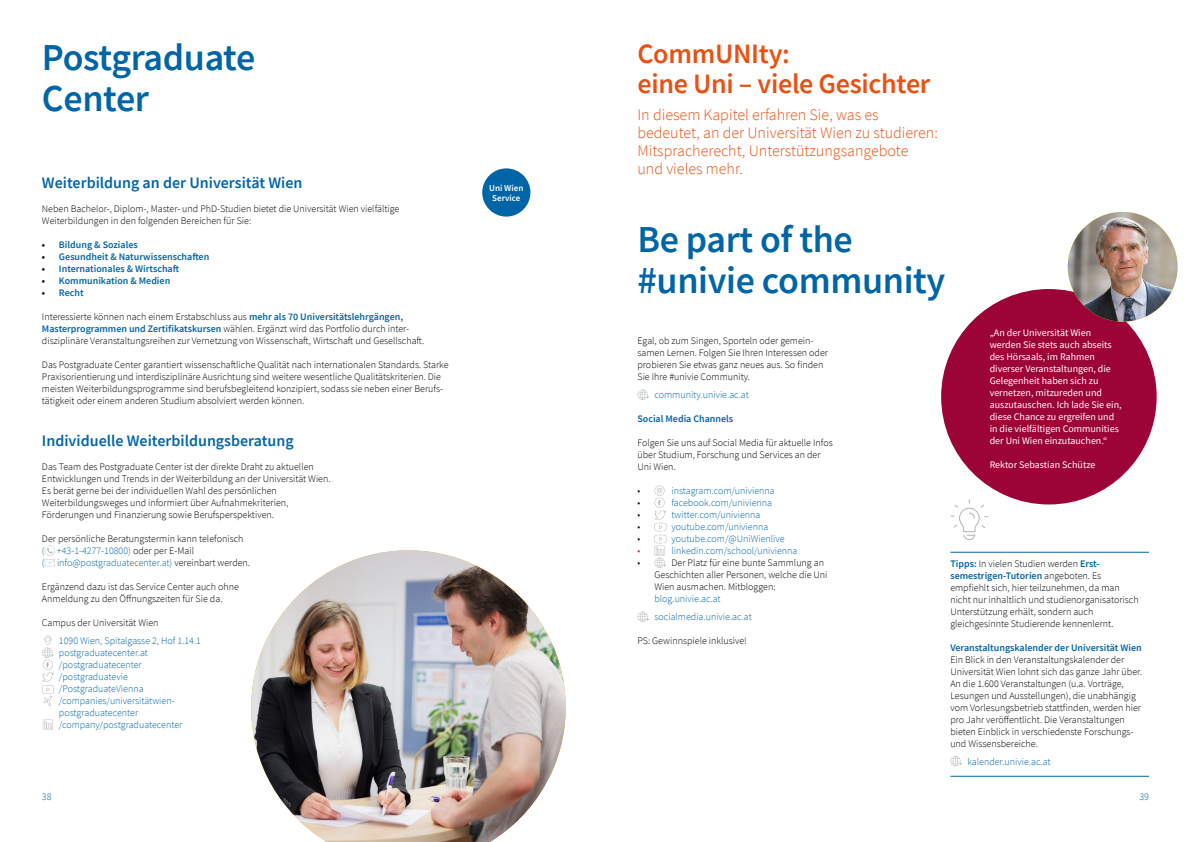
<style>
.page{position:relative;width:1191px;height:842px;background:#fff}
.page>*{position:absolute;margin:0;border:0;box-sizing:border-box;transform-origin:0 0}
.Ebene_2___Headline_blau__H3{font:600 38px/41px "Source Sans Pro";letter-spacing:-.01em;color:#0065a6}
.Ebene_1___Headline_orange__H2{font:600 28px/30px "Source Sans Pro";letter-spacing:-.01em;color:#e85113}
.Einleitung__P{font:300 16px/18px "Source Sans Pro";color:#e85113}
.Ebene_3___Headline_blau__H4{font:600 16px "Source Sans Pro";color:#0065a6}
.Fließtext_10_12__P{font:300 10px/12px "Source Sans Pro";color:#000}
.Adressblock__P{font:300 10px/12px "Source Sans Pro";color:#000}
.Adressblock__P-2{font:300 10px "Source Sans Pro";color:#0065a6}
.Zitat_Human__P{font:10px/12px "Source Sans Pro";color:#fff}
.Adressblock__P-3{font:600 10px "Source Sans Pro";color:#0065a6}
.t1{font:300 10px "Source Sans Pro";color:#e2007a}
.Button__P{font:600 9px/10px "Source Sans Pro";color:#fff;text-align:center}
.s1{color:#000}
.s2{font-weight:600;color:#0065a6}
.s3{color:#0065a6}
</style>
<div class="page">
<hr style="left:950px;top:552px;width:199px;height:1px;background:#0065a6">
<hr style="left:950px;top:776px;width:199px;height:1px;background:#0065a6">
<svg style="left:950px;top:756px;width:12px;height:10px"></svg>
<svg style="left:45px;top:545px;width:10px;height:21px"></svg>
<svg style="left:42px;top:636px;width:12px;height:70px"></svg>
<svg style="left:43px;top:719px;width:10px;height:11px"></svg>
<img style="left:251px;top:550px;width:314px;height:292px">
<div style="left:482px;top:168px;width:48px;height:49px;background:#0065a6;border-radius:50%"></div>
<svg style="left:637px;top:390px;width:12px;height:10px"></svg>
<svg style="left:654px;top:486px;width:12px;height:82px"></svg>
<svg style="left:637px;top:612px;width:12px;height:10px"></svg>
<svg style="left:950px;top:499px;width:39px;height:41px"></svg>
<div style="left:941px;top:289px;width:215px;height:215px;background:#9c0437;border-radius:50%"></div>
<img style="left:1067px;top:212px;width:110px;height:110px;border-radius:55px">
<h3 class="Ebene_2___Headline_blau__H3" style="left:42px;top:37px;width:215px">Postgraduate<br>Center</h3>
<h4 class="Ebene_3___Headline_blau__H4" style="left:42px;top:172px;width:262px">Weiterbildung an der Universität Wien</h4>
<p class="Fließtext_10_12__P" style="left:42px;top:203px;width:359px">Neben Bachelor-, Diplom-, Master- und PhD-Studien bietet die Universität Wien vielfältige<br>Weiterbildungen in den folgenden Bereichen für Sie:</p>
<p class="Adressblock__P-3" style="left:42px;top:238px;width:97px"><span class="s1">•</span> Bildung &amp; Soziales</p>
<p class="Adressblock__P-3" style="left:42px;top:250px;width:169px"><span class="s1">•</span> Gesundheit &amp; Naturwissenschaften</p>
<p class="Adressblock__P-3" style="left:42px;top:262px;width:139px"><span class="s1">•</span> Internationales &amp; Wirtschaft</p>
<p class="Adressblock__P-3" style="left:42px;top:274px;width:130px"><span class="s1">•</span> Kommunikation &amp; Medien</p>
<p class="Adressblock__P-3" style="left:42px;top:286px;width:43px"><span class="s1">•</span> Recht</p>
<p class="Fließtext_10_12__P" style="left:42px;top:311px;width:384px">Interessierte können nach einem Erstabschluss aus <span class="s2">mehr als 70 Universitätslehrgängen,<br>Masterprogrammen und Zertifikatskursen</span> wählen. Ergänzt wird das Portfolio durch inter&shy;disziplinäre -Veranstaltungsreihen zur Vernetzung von Wissenschaft, Wirtschaft und Gesellschaft.</p>
<p class="Fließtext_10_12__P" style="left:42px;top:359px;width:408px">Das Postgraduate Center garantiert wissenschaftliche Qualität nach internationalen Standards. -Starke Praxisorientierung und interdisziplinäre Ausrichtung sind weitere wesentliche Qualitätskriterien. Die meisten Weiterbildungsprogramme sind berufsbegleitend konzipiert, sodass sie neben einer Berufs&shy;tätigkeit oder einem anderen Studium absolviert werden können.</p>
<h4 class="Ebene_3___Headline_blau__H4" style="left:42px;top:430px;width:253px">Individuelle Weiterbildungsberatung</h4>
<p class="Fließtext_10_12__P" style="left:42px;top:461px;width:290px">Das Team des Postgraduate Center ist der direkte Draht zu aktuellen Entwicklungen und Trends in der Weiterbildung an der Universität Wien.<br>Es berät gerne bei der individuellen Wahl des persönlichen Weiterbildungsweges und informiert über Aufnahmekriterien, Förderungen und Finanzierung sowie Berufsperspektiven.</p>
<p class="Fließtext_10_12__P" style="left:42px;top:533px;width:210px">Der persönliche Beratungstermin kann telefonisch<br><span class="s3">( +43-1-4277-10800)</span> oder per E-Mail<br><span class="s3">( info@postgraduatecenter.at)</span> vereinbart werden.</p>
<p class="Fließtext_10_12__P" style="left:42px;top:581px;width:198px">Ergänzend dazu ist das Service Center auch ohne<br>Anmeldung zu den Öffnungszeiten für Sie da.</p>
<p class="Fließtext_10_12__P" style="left:42px;top:617px;width:118px">Campus der Universität Wien</p>
<p class="Adressblock__P-2" style="left:59px;top:635px;width:144px">1090 Wien, Spitalgasse 2, Hof 1.14.1</p>
<p class="Adressblock__P-2" style="left:59px;top:647px;width:90px">postgraduatecenter.at</p>
<p class="Adressblock__P-2" style="left:59px;top:659px;width:84px">/postgraduatecenter</p>
<p class="Adressblock__P-2" style="left:59px;top:671px;width:70px">/postgraduatevie</p>
<p class="Adressblock__P-2" style="left:59px;top:683px;width:86px">/PostgraduateVienna</p>
<p class="Adressblock__P-2" style="left:59px;top:695px;width:117px">/companies/universitätwien-</p>
<p class="Adressblock__P-2" style="left:59px;top:707px;width:81px">postgraduatecenter</p>
<p class="Adressblock__P-2" style="left:59px;top:719px;width:125px">/company/postgraduatecenter</p>
<p class="Button__P" style="left:489px;top:183px;width:36px">Uni Wien<br>Service</p>
<h2 class="Ebene_1___Headline_orange__H2" style="left:637px;top:38px;width:294px">CommUNIty:<br>eine Uni – viele Gesichter</h2>
<p class="Einleitung__P" style="left:637px;top:106px;width:302px">In diesem Kapitel erfahren Sie, was es bedeutet, an der Universität Wien zu studieren:<br>Mitspracherecht, Unterstützungsangebote und vieles mehr.</p>
<h3 class="Ebene_2___Headline_blau__H3" style="left:637px;top:219px;width:309px">Be part of the #univie community</h3>
<p class="Fließtext_10_12__P" style="left:637px;top:335px;width:192px">Egal, ob zum Singen, Sporteln oder gemein&shy;samen Lernen. Folgen Sie Ihren Interessen oder probieren Sie etwas ganz neues aus. So finden Sie Ihre #univie Community.</p>
<p class="Adressblock__P-2" style="left:654px;top:389px;width:96px">community.univie.ac.at</p>
<p class="Adressblock__P-3" style="left:637px;top:412px;width:97px">Social Media Channels</p>
<p class="Adressblock__P" style="left:637px;top:437px;width:197px">Folgen Sie uns auf Social Media für aktuelle Infos über Studium, Forschung und Services an der<br>Uni Wien.</p>
<p class="Adressblock__P" style="left:637px;top:485px;width:4px">•</p>
<p class="Adressblock__P-2" style="left:671px;top:485px;width:105px">instagram.com/univienna</p>
<p class="Adressblock__P" style="left:637px;top:497px;width:4px">•</p>
<p class="Adressblock__P-2" style="left:671px;top:497px;width:102px">facebook.com/univienna</p>
<p class="Adressblock__P" style="left:637px;top:509px;width:4px">•</p>
<p class="Adressblock__P-2" style="left:671px;top:509px;width:90px">twitter.com/univienna</p>
<p class="Adressblock__P" style="left:637px;top:521px;width:4px">•</p>
<p class="Adressblock__P-2" style="left:671px;top:521px;width:98px">youtube.com/univienna</p>
<p class="Adressblock__P" style="left:637px;top:533px;width:4px">•</p>
<p class="Adressblock__P-2" style="left:671px;top:533px;width:115px">youtube.com/@UniWienlive</p>
<p class="t1" style="left:637px;top:545px;width:4px">•</p>
<p class="Adressblock__P-2" style="left:671px;top:545px;width:127px">linkedin.com/school/univienna</p>
<p class="Adressblock__P" style="left:637px;top:557px;width:4px">•</p>
<p class="Adressblock__P" style="left:654px;top:557px;width:175px;text-indent:17px">Der Platz für eine bunte Sammlung an<br>Geschichten aller Personen, welche die Uni<br>Wien ausmachen. Mitbloggen: <span class="s3">blog.univie.ac.at</span></p>
<p class="Adressblock__P-2" style="left:654px;top:611px;width:99px">socialmedia.univie.ac.at</p>
<p class="Adressblock__P" style="left:637px;top:635px;width:111px">PS: Gewinnspiele inklusive!</p>
<p class="Zitat_Human__P" style="left:989px;top:326px;width:133px">„An der Universität Wien werden Sie stets auch abseits des Hörsaals, im Rahmen diverser Veranstaltungen, die<br>Gelegenheit haben sich zu vernetzen, mitzureden und auszutauschen. Ich lade Sie ein, diese Chance zu ergreifen und in die vielfältigen Communities der Uni Wien einzutauchen.“</p>
<p class="Zitat_Human__P" style="left:989px;top:458px;width:107px">Rektor Sebastian Schütze</p>
<p class="Adressblock__P" style="left:950px;top:557px;width:190px"><span class="s2">Tipps:</span> In vielen Studien werden <span class="s2">Erst&shy;semestrigen-Tutorien</span> angeboten. Es empfiehlt sich, hier -teilzunehmen, da man nicht nur inhaltlich und studienorganisatorisch Unterstützung erhält, sondern auch gleichgesinnte Studierende kennenlernt.</p>
<p class="Adressblock__P" style="left:950px;top:641px;width:193px"><span class="s2">Veranstaltungskalender der Universität Wien </span>Ein Blick in den Veranstaltungskalender der Universität Wien lohnt sich das ganze Jahr über.<br>An die 1.600 Veranstaltungen (u.a. Vorträge, Lesungen und Ausstellungen), die unabhängig vom Vorlesungsbetrieb stattfinden, werden hier pro Jahr -veröffentlicht. Die Veranstaltungen bieten Einblick in verschiedenste Forschungs&shy;und Wissensbereiche.</p>
<p class="Adressblock__P-2" style="left:967px;top:755px;width:85px">kalender.univie.ac.at</p>
<p class="Adressblock__P-2" style="left:42px;top:790px;width:11px">38</p>
<p class="Adressblock__P-2" style="left:1139px;top:790px;width:11px">39</p>
</div>
